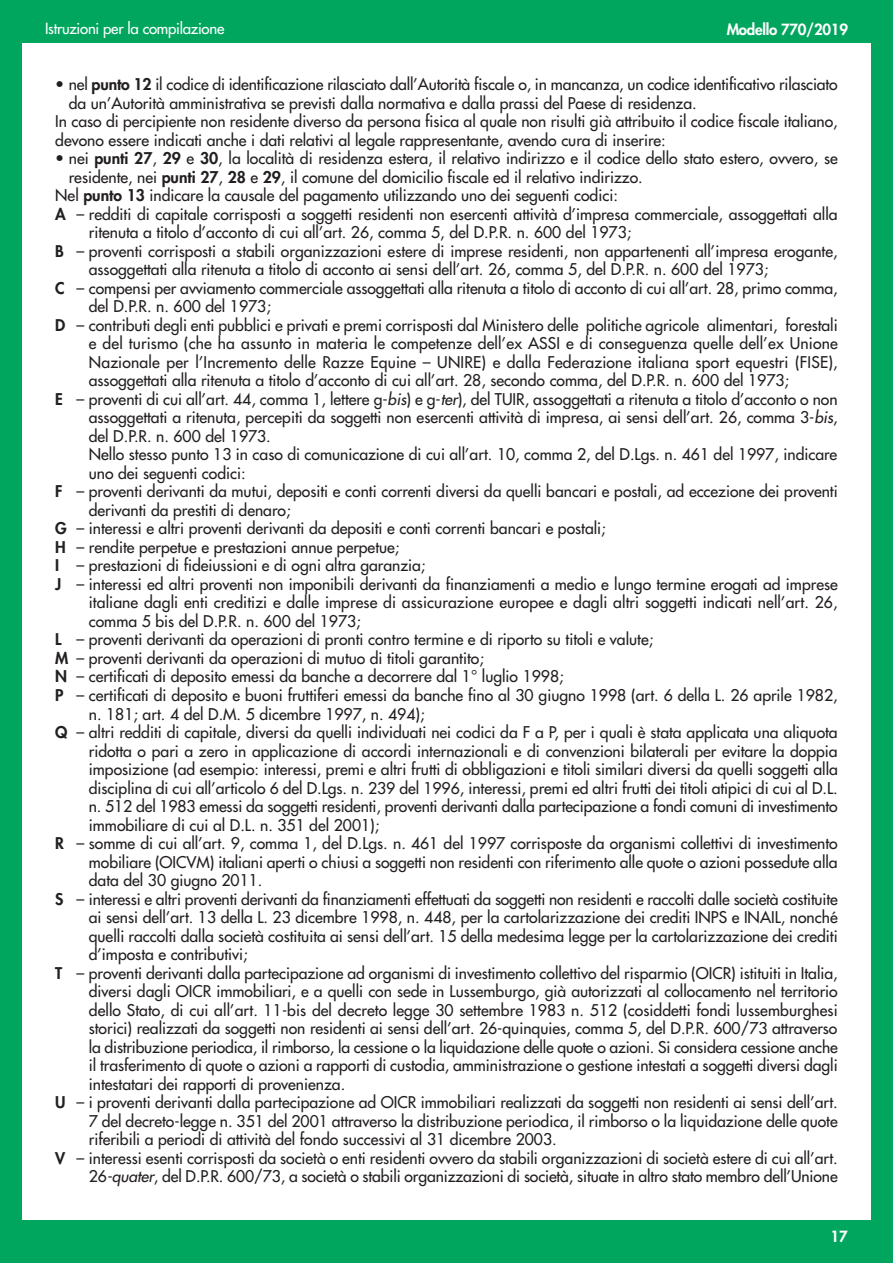
<style>
.page{position:relative;width:893px;height:1263px;background:#fff}
.page>*{position:absolute;margin:0;border:0;box-sizing:border-box;transform-origin:0 0}
.t1{font:15.75px "Futura";color:#231f20}
.t2{font:15px "Futura";letter-spacing:-.015em;color:#fff}
.t3{font:800 15px "Futura";letter-spacing:-.015em;color:#fff}
.s1{font-weight:800}
.s2{font-style:italic}
</style>
<div class="page">
<div style="left:0;top:43px;width:21px;height:1220px;background:#00a65e"></div>
<div style="left:872px;top:43px;width:21px;height:1177px;background:#00a65e"></div>
<div style="left:0;top:1220px;width:893px;height:43px;background:#00a65e"></div>
<div style="left:0;top:0;width:893px;height:43px;background:#00a65e"></div>
<p class="t2" style="left:45px;top:21px;width:181px">Istruzioni per la compilazione</p>
<p class="t3" style="left:727px;top:23px;width:123px">Modello 770/2019</p>
<p class="t1" style="left:55px;top:77px;width:784px">• nel <span class="s1">punto 12</span> il codice di identificazione rilasciato dall’Autorità fiscale o, in mancanza, un codice identificativo rilasciato</p>
<p class="t1" style="left:69px;top:95px;width:629px">da un’Autorità amministrativa se previsti dalla normativa e dalla prassi del Paese di residenza.</p>
<p class="t1" style="left:55px;top:114px;width:784px">In caso di percipiente non residente diverso da persona fisica al quale non risulti già attribuito il codice fiscale italiano,</p>
<p class="t1" style="left:55px;top:132px;width:612px">devono essere indicati anche i dati relativi al legale rappresentante, avendo cura di inserire:</p>
<p class="t1" style="left:55px;top:151px;width:784px">• nei <span class="s1">punti 27</span>, <span class="s1">29</span> e <span class="s1">30</span>, la località di residenza estera, il relativo indirizzo e il codice dello stato estero, ovvero, se</p>
<p class="t1" style="left:69px;top:169px;width:575px">residente, nei <span class="s1">punti 27</span>, <span class="s1">28</span> e <span class="s1">29</span>, il comune del domicilio fiscale ed il relativo indirizzo.</p>
<p class="t1" style="left:55px;top:188px;width:564px">Nel <span class="s1">punto 13</span> indicare la causale del pagamento utilizzando uno dei seguenti codici:</p>
<p class="t1" style="left:55px;top:206px;width:784px"><span class="s1">A</span> – redditi di capitale corrisposti a soggetti residenti non esercenti attività d’impresa commerciale, assoggettati alla</p>
<p class="t1" style="left:89px;top:225px;width:544px">ritenuta a titolo d’acconto di cui all’art. 26, comma 5, del D.P.R. n. 600 del 1973;</p>
<p class="t1" style="left:55px;top:243px;width:784px"><span class="s1">B</span> – proventi corrisposti a stabili organizzazioni estere di imprese residenti, non appartenenti all’impresa erogante,</p>
<p class="t1" style="left:89px;top:262px;width:681px">assoggettati alla ritenuta a titolo di acconto ai sensi dell’art. 26, comma 5, del D.P.R. n. 600 del 1973;</p>
<p class="t1" style="left:55px;top:280px;width:784px"><span class="s1">C</span> – compensi per avviamento commerciale assoggettati alla ritenuta a titolo di acconto di cui all’art. 28, primo comma,</p>
<p class="t1" style="left:89px;top:299px;width:184px">del D.P.R. n. 600 del 1973;</p>
<p class="t1" style="left:55px;top:317px;width:784px"><span class="s1">D</span> – contributi degli enti pubblici e privati e premi corrisposti dal Ministero delle politiche agricole alimentari, forestali</p>
<p class="t1" style="left:89px;top:336px;width:750px">e del turismo (che ha assunto in materia le competenze dell’ex ASSI e di conseguenza quelle dell’ex Unione</p>
<p class="t1" style="left:89px;top:354px;width:750px">Nazionale per l’Incremento delle Razze Equine – UNIRE) e dalla Federazione italiana sport equestri (FISE),</p>
<p class="t1" style="left:89px;top:373px;width:702px">assoggettati alla ritenuta a titolo d’acconto di cui all’art. 28, secondo comma, del D.P.R. n. 600 del 1973;</p>
<p class="t1" style="left:55px;top:391px;width:784px"><span class="s1">E</span> – proventi di cui all’art. 44, comma 1, lettere g-<span class="s2">bis</span>) e g-<span class="s2">ter</span>), del TUIR, assoggettati a ritenuta a titolo d’acconto o non</p>
<p class="t1" style="left:89px;top:410px;width:750px">assoggettati a ritenuta, percepiti da soggetti non esercenti attività di impresa, ai sensi dell’art. 26, comma 3-<span class="s2">bis</span>,</p>
<p class="t1" style="left:89px;top:428px;width:184px">del D.P.R. n. 600 del 1973.</p>
<p class="t1" style="left:89px;top:447px;width:750px">Nello stesso punto 13 in caso di comunicazione di cui all’art. 10, comma 2, del D.Lgs. n. 461 del 1997, indicare</p>
<p class="t1" style="left:89px;top:465px;width:158px">uno dei seguenti codici:</p>
<p class="t1" style="left:55px;top:484px;width:784px"><span class="s1">F</span> – proventi derivanti da mutui, depositi e conti correnti diversi da quelli bancari e postali, ad eccezione dei proventi</p>
<p class="t1" style="left:89px;top:502px;width:203px">derivanti da prestiti di denaro;</p>
<p class="t1" style="left:55px;top:521px;width:552px"><span class="s1">G</span> – interessi e altri proventi derivanti da depositi e conti correnti bancari e postali;</p>
<p class="t1" style="left:55px;top:539px;width:346px"><span class="s1">H</span> – rendite perpetue e prestazioni annue perpetue;</p>
<p class="t1" style="left:55px;top:558px;width:372px"><span class="s1">I</span> – prestazioni di fideiussioni e di ogni altra garanzia;</p>
<p class="t1" style="left:55px;top:576px;width:784px"><span class="s1">J</span> – interessi ed altri proventi non imponibili derivanti da finanziamenti a medio e lungo termine erogati ad imprese</p>
<p class="t1" style="left:89px;top:595px;width:750px">italiane dagli enti creditizi e dalle imprese di assicurazione europee e dagli altri soggetti indicati nell’art. 26,</p>
<p class="t1" style="left:89px;top:613px;width:273px">comma 5 bis del D.P.R. n. 600 del 1973;</p>
<p class="t1" style="left:55px;top:632px;width:599px"><span class="s1">L</span> – proventi derivanti da operazioni di pronti contro termine e di riporto su titoli e valute;</p>
<p class="t1" style="left:55px;top:650px;width:430px"><span class="s1">M</span> – proventi derivanti da operazioni di mutuo di titoli garantito;</p>
<p class="t1" style="left:55px;top:669px;width:510px"><span class="s1">N</span> – certificati di deposito emessi da banche a decorrere dal 1° luglio 1998;</p>
<p class="t1" style="left:55px;top:687px;width:784px"><span class="s1">P</span> – certificati di deposito e buoni fruttiferi emessi da banche fino al 30 giugno 1998 (art. 6 della L. 26 aprile 1982,</p>
<p class="t1" style="left:89px;top:706px;width:337px">n. 181; art. 4 del D.M. 5 dicembre 1997, n. 494);</p>
<p class="t1" style="left:55px;top:724px;width:784px"><span class="s1">Q</span> – altri redditi di capitale, diversi da quelli individuati nei codici da F a P, per i quali è stata applicata una aliquota</p>
<p class="t1" style="left:89px;top:743px;width:750px">ridotta o pari a zero in applicazione di accordi internazionali e di convenzioni bilaterali per evitare la doppia</p>
<p class="t1" style="left:89px;top:761px;width:751px">imposizione (ad esempio: interessi, premi e altri frutti di obbligazioni e titoli similari diversi da quelli soggetti alla</p>
<p class="t1" style="left:89px;top:780px;width:750px">disciplina di cui all’articolo 6 del D.Lgs. n. 239 del 1996, interessi, premi ed altri frutti dei titoli atipici di cui al D.L.</p>
<p class="t1" style="left:89px;top:798px;width:750px">n. 512 del 1983 emessi da soggetti residenti, proventi derivanti dalla partecipazione a fondi comuni di investimento</p>
<p class="t1" style="left:89px;top:817px;width:292px">immobiliare di cui al D.L. n. 351 del 2001);</p>
<p class="t1" style="left:55px;top:835px;width:784px"><span class="s1">R</span> – somme di cui all’art. 9, comma 1, del D.Lgs. n. 461 del 1997 corrisposte da organismi collettivi di investimento</p>
<p class="t1" style="left:89px;top:854px;width:750px">mobiliare (OICVM) italiani aperti o chiusi a soggetti non residenti con riferimento alle quote o azioni possedute alla</p>
<p class="t1" style="left:89px;top:872px;width:175px">data del 30 giugno 2011.</p>
<p class="t1" style="left:55px;top:891px;width:784px"><span class="s1">S</span> – interessi e altri proventi derivanti da finanziamenti effettuati da soggetti non residenti e raccolti dalle società costituite</p>
<p class="t1" style="left:89px;top:909px;width:750px">ai sensi dell’art. 13 della L. 23 dicembre 1998, n. 448, per la cartolarizzazione dei crediti INPS e INAIL, nonché</p>
<p class="t1" style="left:89px;top:928px;width:750px">quelli raccolti dalla società costituita ai sensi dell’art. 15 della medesima legge per la cartolarizzazione dei crediti</p>
<p class="t1" style="left:89px;top:946px;width:160px">d’imposta e contributivi;</p>
<p class="t1" style="left:55px;top:965px;width:784px"><span class="s1">T</span> – proventi derivanti dalla partecipazione ad organismi di investimento collettivo del risparmio (OICR) istituiti in Italia,</p>
<p class="t1" style="left:89px;top:983px;width:750px">diversi dagli OICR immobiliari, e a quelli con sede in Lussemburgo, già autorizzati al collocamento nel territorio</p>
<p class="t1" style="left:89px;top:1002px;width:750px">dello Stato, di cui all’art. 11-bis del decreto legge 30 settembre 1983 n. 512 (cosiddetti fondi lussemburghesi</p>
<p class="t1" style="left:89px;top:1020px;width:750px">storici) realizzati da soggetti non residenti ai sensi dell’art. 26-quinquies, comma 5, del D.P.R. 600/73 attraverso</p>
<p class="t1" style="left:89px;top:1039px;width:750px">la distribuzione periodica, il rimborso, la cessione o la liquidazione delle quote o azioni. Si considera cessione anche</p>
<p class="t1" style="left:89px;top:1057px;width:750px">il trasferimento di quote o azioni a rapporti di custodia, amministrazione o gestione intestati a soggetti diversi dagli</p>
<p class="t1" style="left:89px;top:1076px;width:258px">intestatari dei rapporti di provenienza.</p>
<p class="t1" style="left:55px;top:1094px;width:784px"><span class="s1">U</span> – i proventi derivanti dalla partecipazione ad OICR immobiliari realizzati da soggetti non residenti ai sensi dell’art.</p>
<p class="t1" style="left:89px;top:1113px;width:750px">7 del decreto-legge n. 351 del 2001 attraverso la distribuzione periodica, il rimborso o la liquidazione delle quote</p>
<p class="t1" style="left:89px;top:1131px;width:469px">riferibili a periodi di attività del fondo successivi al 31 dicembre 2003.</p>
<p class="t1" style="left:55px;top:1150px;width:784px"><span class="s1">V</span> – interessi esenti corrisposti da società o enti residenti ovvero da stabili organizzazioni di società estere di cui all’art.</p>
<p class="t1" style="left:89px;top:1168px;width:750px">26<span class="s2">-quater</span>, del D.P.R. 600/73, a società o stabili organizzazioni di società, situate in altro stato membro dell’Unione</p>
<p class="t3" style="left:831px;top:1229px;width:19px">17</p>
</div>
